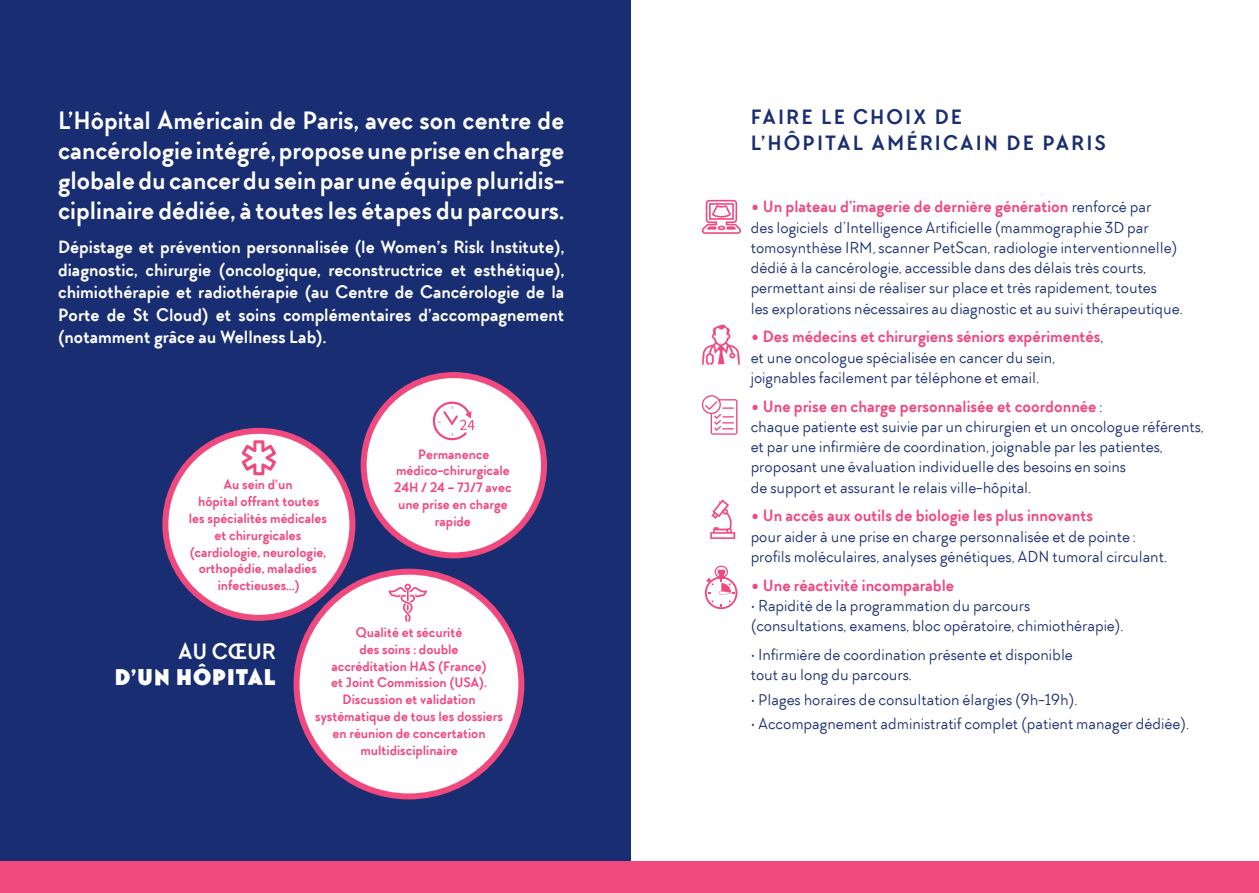
<style>
.page{position:relative;width:1259px;height:893px;background:#fff}
.page>*{position:absolute;margin:0;border:0;box-sizing:border-box;transform-origin:0 0}
.t1{font:700 25.5px/30px "TT Chocolates";color:#fff;text-align:justify}
.t2{font:900 22.5px "TT Chocolates";color:#fff}
.t3{font:700 22.5px "TT Chocolates";color:#fff}
.t4{font:700 21px "TT Chocolates";letter-spacing:.1em;color:#192d72}
.t5{font:700 18px/22.5px "TT Chocolates";color:#fff;text-align:justify}
.t6{font:16.5px/20.2px "TT Chocolates";color:#192d72}
.t7{font:700 16.5px "TT Chocolates";color:#f0497e}
.t8{font:700 13.8px/17px "TT Chocolates";color:#f0497e;text-align:center}
.s1{font-weight:700;font-size:28.5px;color:#f0497e}
.s2{font-weight:700;color:#f0497e}
.s3{font-size:28.5px}
</style>
<div class="page">
<div style="left:0;top:0;width:631px;height:893px;background:#192d72"></div>
<div style="left:165px;top:431px;width:187px;height:187px;background:#fff;border-radius:50%"></div>
<div style="left:162px;top:428px;width:193px;height:193px;border:6px solid #f0497e;border-radius:50%"></div>
<div style="left:364px;top:375px;width:180px;height:180px;background:#fff;border-radius:50%"></div>
<div style="left:361px;top:372px;width:186px;height:186px;border:6px solid #f0497e;border-radius:50%"></div>
<div style="left:296px;top:572px;width:225px;height:224px;background:#fff;border-radius:50%"></div>
<div style="left:293px;top:569px;width:231px;height:230px;border:6px solid #f0497e;border-radius:50%"></div>
<div style="left:0;top:861px;width:1259px;height:32px;background:#f0497e"></div>
<svg style="left:241px;top:440px;width:35px;height:36px"></svg>
<div style="left:404px;top:584px;width:7px;height:6px;border:2px solid #f0497e;border-radius:50%"></div>
<svg style="left:388px;top:586px;width:39px;height:36px"></svg>
<svg style="left:432px;top:401px;width:42px;height:40px"></svg>
<svg style="left:701px;top:199px;width:40px;height:35px"></svg>
<svg style="left:705px;top:566px;width:32px;height:43px"></svg>
<svg style="left:702px;top:395px;width:35px;height:40px"></svg>
<svg style="left:710px;top:499px;width:25px;height:40px"></svg>
<svg style="left:702px;top:324px;width:38px;height:41px"></svg>
<p class="t1" style="left:58px;top:105px;width:507px">L’Hôpital Américain de Paris, avec son centre de cancérologie intégré, propose une prise en charge globale du cancer du sein par une équipe pluridis&shy;ciplinaire dédiée, à toutes les étapes du parcours.</p>
<p class="t5" style="left:58px;top:236px;width:508px">Dépistage et prévention personnalisée (le Women’s Risk Institute), diagnostic, chirurgie (oncologique, reconstructrice et esthétique), chimiothérapie et radiothérapie (au Centre de Cancérologie de la Porte de St Cloud) et soins complémentaires d’accompagnement (notamment grâce au Wellness Lab).</p>
<p class="t8" style="left:189px;top:476px;width:140px">Au sein d’un<br>hôpital offrant toutes les spécialités médicales et chirurgicales (cardiologie, neurologie, orthopédie, maladies infectieuses…)</p>
<p class="t8" style="left:394px;top:446px;width:119px">Permanence médico-chirurgicale<br>24H / 24 – 7J/7 avec une prise en charge rapide</p>
<p class="t3" style="left:178px;top:637px;width:99px">AU CŒUR</p>
<p class="t2" style="left:114px;top:663px;width:163px">D’UN HÔPITAL</p>
<p class="t8" style="left:315px;top:624px;width:189px">Qualité et sécurité<br>des soins : double<br>accréditation HAS (France)<br>et Joint Commission (USA).<br>Discussion et validation systématique de tous les dossiers en réunion de concertation multidisciplinaire</p>
<p class="t4" style="left:750px;top:104px;width:213px">FAIRE LE CHOIX DE</p>
<p class="t4" style="left:750px;top:130px;width:357px">L’HÔPITAL AMÉRICAIN DE PARIS</p>
<p class="t6" style="left:750px;top:197px;width:433px"><span class="s1">•</span> <span class="s2">Un plateau d’imagerie de dernière génération</span> renforcé par<br>des logiciels d’Intelligence Artificielle (mammographie 3D par tomosynthèse IRM, scanner PetScan, radiologie interventionnelle) dédié à la cancérologie, accessible dans des délais très courts, permettant ainsi de réaliser sur place et très rapidement, toutes<br>les explorations nécessaires au diagnostic et au suivi thérapeutique.</p>
<p class="t6" style="left:750px;top:327px;width:354px"><span class="s1">•</span> <span class="s2">Des médecins et chirurgiens séniors expérimentés</span>, et une oncologue spécialisée en cancer du sein, joignables facilement par téléphone et email.</p>
<p class="t6" style="left:750px;top:396px;width:455px"><span class="s1">•</span> <span class="s2">Une prise en charge personnalisée et coordonnée</span> :<br>chaque patiente est suivie par un chirurgien et un oncologue référents, et par une infirmière de coordination, joignable par les patientes, proposant une évaluation individuelle des besoins en soins<br>de support et assurant le relais ville-hôpital.</p>
<p class="t6" style="left:750px;top:506px;width:418px"><span class="s1">•</span> <span class="s2">Un accès aux outils de biologie les plus innovants<br></span>pour aider à une prise en charge personnalisée et de pointe : profils moléculaires, analyses génétiques, ADN tumoral circulant.</p>
<p class="t7" style="left:750px;top:575px;width:205px"><span class="s3">•</span> Une réactivité incomparable</p>
<p class="t6" style="left:750px;top:595px;width:374px">• Rapidité de la programmation du parcours (consultations, examens, bloc opératoire, chimiothérapie).</p>
<p class="t6" style="left:750px;top:644px;width:324px">• Infirmière de coordination présente et disponible tout au long du parcours.</p>
<p class="t6" style="left:750px;top:689px;width:328px">• Plages horaires de consultation élargies (9h-19h).</p>
<p class="t6" style="left:750px;top:714px;width:440px">• Accompagnement administratif complet (patient manager dédiée).</p>
</div>
